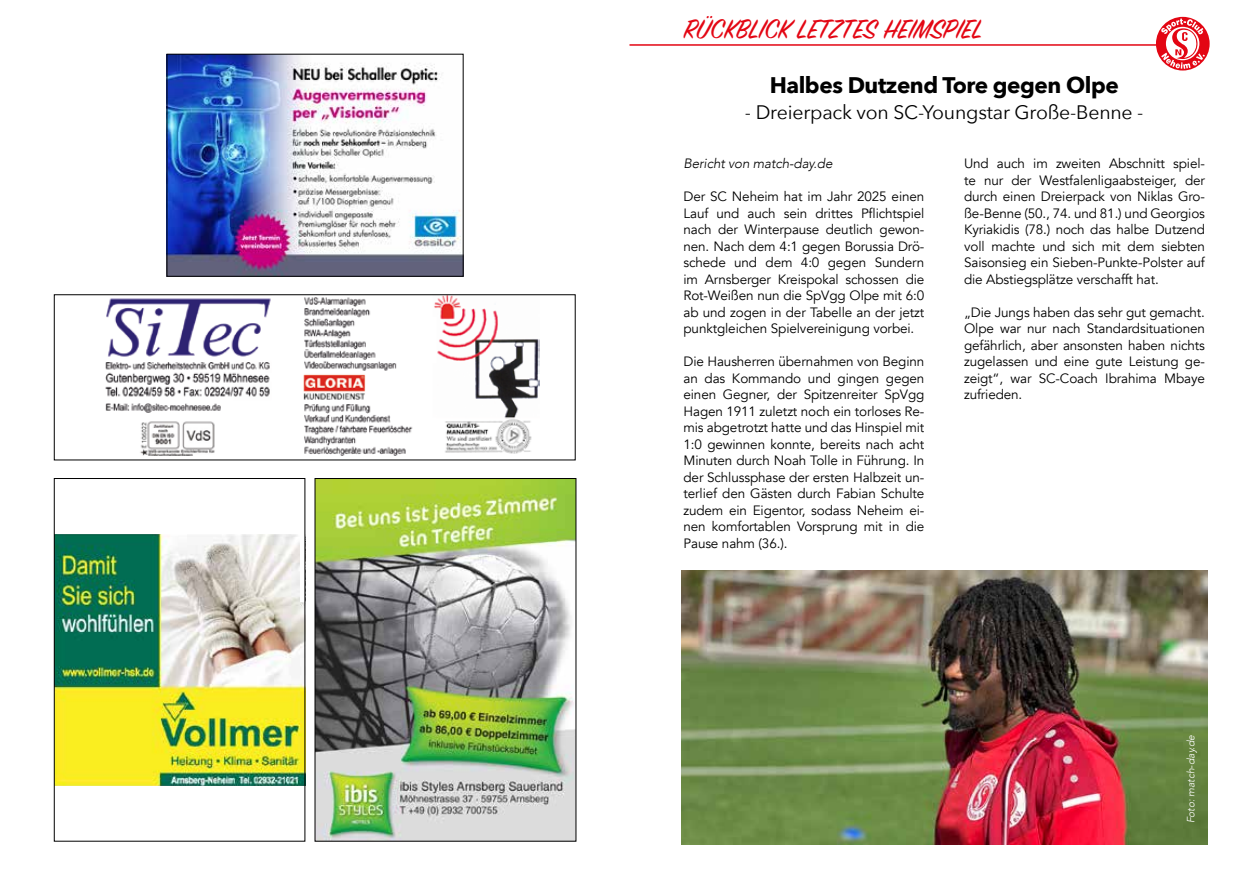
<style>
.page{position:relative;width:1259px;height:893px;background:#fff}
.page>*{position:absolute;margin:0;border:0;box-sizing:border-box;transform-origin:0 0}
.t1{font:30px "Sign Painter House Script";color:#e30613}
.t2{font:700 22.5px "Avenir Next";letter-spacing:-.02em;color:#000}
.t3{font:19.5px "Avenir Next";letter-spacing:-.01em;color:#000}
.t4{font:13.5px/16.5px "Avenir";letter-spacing:-.01em;color:#000;text-align:justify}
.t5{font:italic 300 13.5px "Avenir";letter-spacing:-.01em;color:#000}
.t6{font:italic 300 10.5px "Avenir";letter-spacing:-.01em;color:#fff}
</style>
<div class="page">
<img style="left:56px;top:534px;width:247px;height:252px">
<div style="left:300px;top:534px;width:5px;height:68px;background:#fff"></div>
<img style="left:105px;top:296px;width:434px;height:160px">
<div style="left:54px;top:478px;width:251px;height:363px;border:1px solid #000"></div>
<img style="left:317px;top:480px;width:257px;height:359px">
<div style="left:315px;top:478px;width:261px;height:363px;border:1px solid #000"></div>
<hr style="left:629px;top:44px;width:576px;height:2px;background:#e30613">
<svg style="left:1156px;top:17px;width:53px;height:54px"></svg>
<img style="left:169px;top:56px;width:292px;height:218px">
<img style="left:681px;top:570px;width:526px;height:275px">
<h1 class="t1" style="left:683px;top:11px;width:301px">RÜCKBLICK LETZTES HEIMSPIEL</h1>
<h2 class="t2" style="left:769px;top:66px;width:350px">Halbes Dutzend Tore gegen Olpe</h2>
<h3 class="t3" style="left:745px;top:95px;width:400px">- Dreierpack von SC-Youngstar Große-Benne -</h3>
<p class="t5" style="left:683px;top:156px;width:150px">Bericht von match-day.de</p>
<p class="t4" style="left:683px;top:189px;width:242px">Der SC Neheim hat im Jahr 2025 einen Lauf und auch sein drittes Pflichtspiel nach der Winterpause deutlich gewon&shy;nen. Nach dem 4:1 gegen Borussia Drö&shy;schede und dem 4:0 gegen Sundern im Arnsberger Kreispokal schossen die Rot-Weißen nun die SpVgg Olpe mit 6:0 ab und zogen in der Tabelle an der jetzt punktgleichen Spielvereinigung vorbei.</p>
<p class="t4" style="left:683px;top:354px;width:242px">Die Hausherren übernahmen von Beginn an das Kommando und gingen gegen einen Gegner, der Spitzenreiter SpVgg Hagen 1911 zuletzt noch ein torloses Re&shy;mis abgetrotzt hatte und das Hinspiel mit 1:0 gewinnen konnte, bereits nach acht Minuten durch Noah Tolle in Führung. In der Schlussphase der ersten Halbzeit un&shy;terlief den Gästen durch Fabian Schulte zudem ein Eigentor, sodass Neheim ei&shy;nen komfortablen Vorsprung mit in die Pause nahm (36.).</p>
<p class="t4" style="left:964px;top:156px;width:242px">Und auch im zweiten Abschnitt spiel&shy;te nur der Westfalenligaabsteiger, der durch einen Dreierpack von Niklas Gro&shy;ße-Benne (50., 74. und 81.) und Georgios Kyriakidis (78.) noch das halbe Dutzend voll machte und sich mit dem siebten Saisonsieg ein Sieben-Punkte-Polster auf die Abstiegsplätze verschafft hat.</p>
<p class="t4" style="left:964px;top:304px;width:242px">„Die Jungs haben das sehr gut gemacht.<br>Olpe war nur nach Standardsituationen gefährlich, aber ansonsten haben nichts zugelassen und eine gute Leistung ge&shy;zeigt“, war SC-Coach Ibrahima Mbaye zufrieden.</p>
<p class="t6" style="left:1184px;top:823px;width:90px;rotate:-90deg">Foto: match-day.de</p>
</div>
